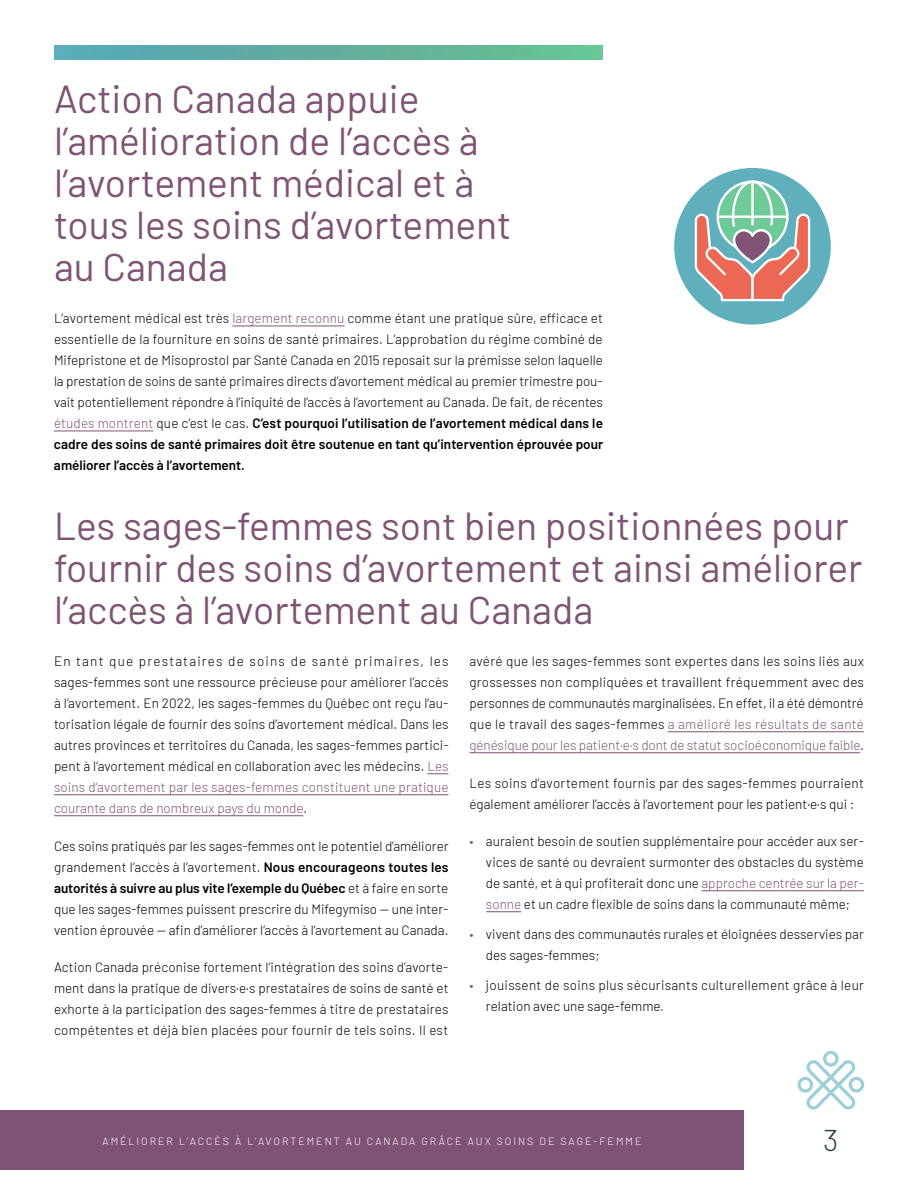
<style>
.page{position:relative;width:918px;height:1188px;background:#fff}
.page>*{position:absolute;margin:0;border:0;box-sizing:border-box;transform-origin:0 0}
.t1{font:39px/42px "Barlow";color:#7f5375}
.t2{font:300 30px "Barlow";color:#333f48}
.t3{font:300 13.5px/21px "Barlow";color:#000;text-align:justify}
.t4{font:300 13.5px/21px "Barlow";letter-spacing:.02em;color:#000}
.t5{font:300 10.5px "Barlow";letter-spacing:.19em;color:#fff}
.s1{color:#825475}
.s2{font-weight:600}
.s3{color:#7f5375}
</style>
<div class="page">
<div style="left:0;top:1110px;width:744px;height:60px;background:#7f5375"></div>
<svg style="left:798px;top:1051px;width:66px;height:59px"></svg>
<svg style="left:427px;top:773px;width:22px;height:1px"></svg>
<hr style="left:54px;top:794px;width:395px;height:1px;background:#825475">
<hr style="left:54px;top:815px;width:249px;height:1px;background:#825475">
<hr style="left:668px;top:731px;width:196px;height:1px;background:#825475">
<hr style="left:470px;top:752px;width:390px;height:1px;background:#825475">
<hr style="left:702px;top:890px;width:162px;height:1px;background:#825475">
<hr style="left:486px;top:911px;width:35px;height:1px;background:#825475">
<hr style="left:232px;top:326px;width:113px;height:1px;background:#825475">
<hr style="left:54px;top:431px;width:99px;height:1px;background:#825475">
<svg style="left:54px;top:45px;width:549px;height:15px;background:#60b1a1"></svg>
<div style="left:674px;top:168px;width:157px;height:157px;background:#5fb0bc;border-radius:50%"></div>
<svg style="left:695px;top:180px;width:115px;height:121px"></svg>
<h1 class="t1" style="left:54px;top:82px;width:459px">Action Canada appuie l’amélioration de l’accès à l’avortement médical et à tous les soins d’avortement au Canada</h1>
<p class="t3" style="left:54px;top:309px;width:551px">L’avortement médical est très <span class="s1">largement reconnu</span> comme étant une pratique sûre, efficace et essentielle de la fourniture en soins de santé primaires. L’approbation du régime combiné de Mifepristone et de Misoprostol par Santé Canada en 2015 reposait sur la prémisse selon laquelle la prestation de soins de santé primaires directs d’avortement médical au premier trimestre pou&shy;vait potentiellement répondre à l’iniquité de l’accès à l’avortement au Canada. De fait, de récentes <span class="s1">études montrent</span> que c’est le cas. <span class="s2">C’est pourquoi l’utilisation de l’avortement médical dans le cadre des soins de santé primaires doit être soutenue en tant qu’intervention éprouvée pour améliorer l’accès à l’avortement.</span></p>
<h1 class="t1" style="left:54px;top:509px;width:810px">Les sages-femmes sont bien positionnées pour fournir des soins d’avortement et ainsi améliorer l’accès à l’avortement au Canada</h1>
<p class="t3" style="left:54px;top:652px;width:396px">En tant que prestataires de soins de santé primaires, les sages-femmes sont une ressource précieuse pour améliorer l’accès à l’avortement. En 2022, les sages-femmes du Québec ont reçu l’au&shy;torisation légale de fournir des soins d’avortement médical. Dans les autres provinces et territoires du Canada, les sages-femmes partici&shy;pent à l’avortement médical en collaboration avec les médecins. <span class="s1">Les soins d’avortement par les sages-femmes constituent une pratique courante dans de nombreux pays du monde</span>.</p>
<p class="t3" style="left:54px;top:836px;width:396px">Ces soins pratiqués par les sages-femmes ont le potentiel d’améliorer grandement l’accès à l’avortement. <span class="s2">Nous encourageons toutes les autorités à suivre au plus vite l’exemple du Québec</span> et à faire en sorte que les sages-femmes puissent prescrire du Mifegymiso — une inter&shy;vention éprouvée — afin d’améliorer l’accès à l’avortement au Canada.</p>
<p class="t3" style="left:54px;top:958px;width:396px">Action Canada préconise fortement l’intégration des soins d’avorte&shy;ment dans la pratique de divers·e·s prestataires de soins de santé et exhorte à la participation des sages-femmes à titre de prestataires compétentes et déjà bien placées pour fournir de tels soins. Il est</p>
<p class="t3" style="left:470px;top:652px;width:396px">avéré que les sages-femmes sont expertes dans les soins liés aux grossesses non compliquées et travaillent fréquemment avec des personnes de communautés marginalisées. En effet, il a été démontré que le travail des sages-femmes <span class="s1">a amélioré les résultats de santé génésique pour les patient·e·s dont de statut socioéconomique faible</span>.</p>
<p class="t3" style="left:470px;top:773px;width:396px">Les soins d’avortement fournis par des sages-femmes pourraient également améliorer l’accès à l’avortement pour les patient·e·s qui :</p>
<p class="t3" style="left:486px;top:832px;width:379px;text-indent:-16px"><span class="s3">•</span> auraient besoin de soutien supplémentaire pour accéder aux ser&shy;vices de santé ou devraient surmonter des obstacles du système de santé, et à qui profiterait donc une <span class="s1">approche centrée sur la per&shy;sonne</span> et un cadre flexible de soins dans la communauté même;</p>
<p class="t3" style="left:486px;top:925px;width:379px;text-indent:-16px"><span class="s3">•</span> vivent dans des communautés rurales et éloignées desservies par des sages-femmes;</p>
<p class="t4" style="left:486px;top:976px;width:380px;text-indent:-16px"><span class="s3">•</span> jouissent de soins plus sécurisants culturellement grâce à leur relation avec une sage-femme.</p>
<p class="t5" style="left:103px;top:1137px;width:540px">AMÉLIORER L’ACCÈS À L’AVORTEMENT AU CANADA GRÂCE AUX SOINS DE SAGE-FEMME</p>
<h2 class="t2" style="left:823px;top:1128px;width:17px">3</h2>
</div>
